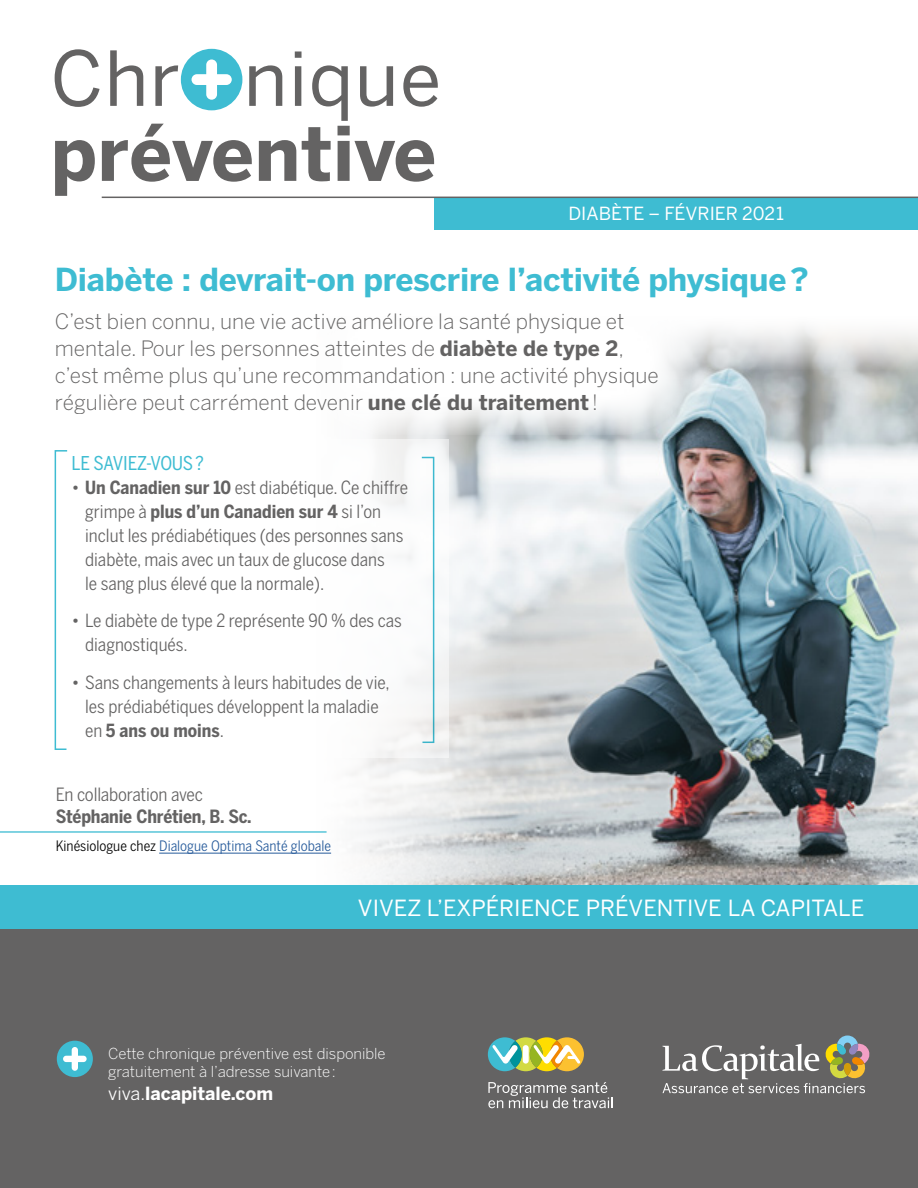
<style>
.page{position:relative;width:918px;height:1188px;background:#fff}
.page>*{position:absolute;margin:0;border:0;box-sizing:border-box;transform-origin:0 0}
.t1{font:700 75px "Benton Sans";color:#646363}
.t2{font:75px "Benton Sans";letter-spacing:.015em;color:#646363}
.t3{font:700 31.5px "Benton Sans";letter-spacing:-.005em;color:#3ebcd2}
.t4{font:22.2px "Benton Sans";color:#fff}
.t5{font:300 21px/27px "Benton Sans";color:#646363}
.t6{font:18.9px "Benton Sans Cond";letter-spacing:-.015em;color:#3ebcd2}
.t7{font:700 18.15px "Benton Sans Cond";letter-spacing:-.01em;color:#646363}
.t8{font:18.15px "Benton Sans Cond";letter-spacing:-.01em;color:#646363}
.t9{font:18px/24px "Benton Sans Cond";color:#646363}
.t10{font:18px "Benton Sans";color:#fff}
.t11{font:700 18px "Benton Sans";color:#fff}
.t12{font:300 15px/17.2px "Benton Sans";letter-spacing:-.005em;color:#fff}
.t13{font:14.25px "Benton Sans Cond";color:#275b9b}
.s1{font-weight:700}
.s2{color:#000}
.s3{font-weight:400}
</style>
<div class="page">
<img style="left:297px;top:327px;width:621px;height:559px">
<div style="left:0;top:440px;width:449px;height:318px;background:#fff"></div>
<div style="left:0;top:929px;width:918px;height:259px;background:#646363"></div>
<div style="left:181px;top:49px;width:61px;height:61px;background:#3ebcd2;border-radius:50%"></div>
<svg style="left:192px;top:59px;width:40px;height:41px"></svg>
<div style="left:434px;top:197px;width:484px;height:33px;background:#3ebcd2"></div>
<hr style="left:102px;top:197px;width:816px;height:1px;background:#646363">
<div style="left:0;top:886px;width:918px;height:43px;background:#3ebcd2"></div>
<svg style="left:662px;top:1036px;width:208px;height:57px"></svg>
<svg style="left:488px;top:1082px;width:125px;height:26px"></svg>
<svg style="left:488px;top:1037px;width:96px;height:34px;background:#b1bf79"></svg>
<div style="left:57px;top:1041px;width:36px;height:36px;background:#3ebcd2;border-radius:50%"></div>
<svg style="left:63px;top:1047px;width:24px;height:24px"></svg>
<svg style="left:54px;top:450px;width:14px;height:300px"></svg>
<svg style="left:420px;top:456px;width:15px;height:288px"></svg>
<hr style="left:159px;top:853px;width:172px;height:1px;background:#275b9b">
<hr style="left:0;top:831px;width:327px;height:2px;background:#3ebcd2">
<div style="left:299px;top:282px;width:394px;height:153px;background:#fff;border-radius:72px"></div>
<h1 class="t2" style="left:51px;top:34px;width:392px">Chr nique</h1>
<h1 class="t1" style="left:51px;top:109px;width:388px">préventive</h1>
<p class="t10" style="left:568px;top:203px;width:217px">DIABÈTE – FÉVRIER 2021</p>
<h2 class="t3" style="left:55px;top:261px;width:756px">Diabète : devrait-on prescrire l’activité physique?</h2>
<p class="t5" style="left:55px;top:307px;width:606px">C’est bien connu, une vie active améliore la santé physique et mentale. Pour les personnes atteintes de <span class="s1">diabète de type 2</span>, c’est même plus qu’une recommandation : une activité physique régulière peut carrément devenir <span class="s1">une clé du traitement</span> !</p>
<p class="t6" style="left:72px;top:452px;width:134px">LE SAVIEZ-VOUS?</p>
<p class="t9" style="left:85px;top:475px;width:324px;text-indent:-14px">• <span class="s1">Un Canadien sur 10</span> est diabétique. Ce chiffre grimpe à <span class="s1">plus d’un Canadien sur 4</span> si l’on inclut les prédiabétiques (des personnes sans diabète, mais avec un taux de glucose dans<br>le sang plus élevé que la normale).</p>
<p class="t9" style="left:85px;top:609px;width:318px;text-indent:-14px">• Le diabète de type 2 représente 90 % des cas diagnostiqués.</p>
<p class="t9" style="left:85px;top:670px;width:306px;text-indent:-14px">• Sans changements à leurs habitudes de vie, les prédiabétiques développent la maladie en <span class="s1">5 ans ou moins</span>.</p>
<p class="t8" style="left:56px;top:784px;width:149px">En collaboration avec</p>
<p class="t7" style="left:56px;top:805px;width:197px">Stéphanie Chrétien, B. Sc.</p>
<p class="t13" style="left:56px;top:838px;width:277px"><span class="s2">Kinésiologue chez</span> Dialogue Optima Santé globale</p>
<p class="t4" style="left:358px;top:895px;width:508px">VIVEZ L’EXPÉRIENCE PRÉVENTIVE LA CAPITALE</p>
<p class="t12" style="left:108px;top:1045px;width:279px">Cette chronique préventive est disponible gratuitement à l’adresse suivante:</p>
<p class="t11" style="left:108px;top:1083px;width:166px"><span class="s3">viva.</span>lacapitale.com</p>
</div>
